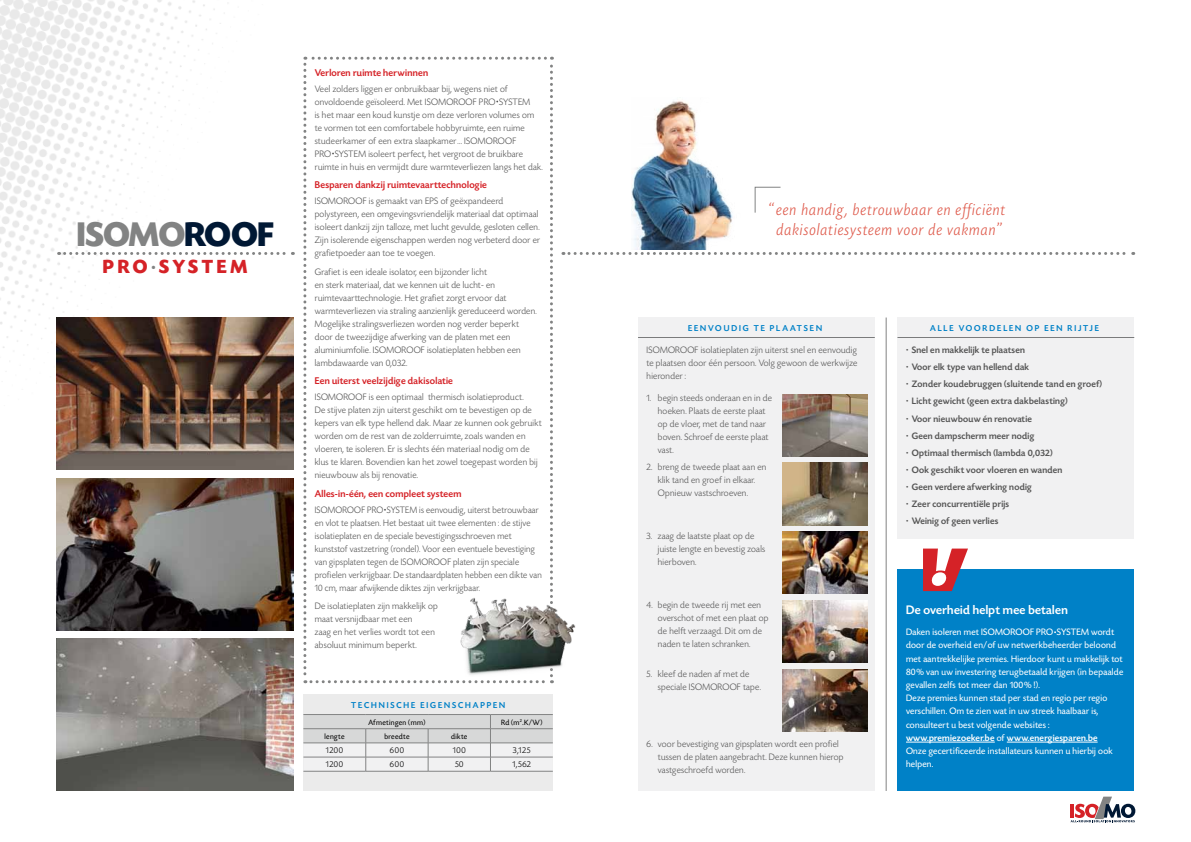
<style>
.page{position:relative;width:1191px;height:842px;background:#fff}
.page>*{position:absolute;margin:0;border:0;box-sizing:border-box;transform-origin:0 0}
.t1{font:700 36px "Sh Today";letter-spacing:-.01em;color:#828383}
.t2{font:700 20px "Sh Today";letter-spacing:.17em;color:#d52227}
.t3{font:italic 17px/20.4px "Sh Today Light";letter-spacing:.07em;color:#de5748;text-align:center}
.t4{font:13px "Sh Today Medium";letter-spacing:.03em;color:#fff}
.t5{font:10.3px "Sh Today Medium";letter-spacing:.03em;color:#d52227}
.t6{font:9.8px/13px "Sh Today Light";letter-spacing:.03em;color:#565656}
.t7{font:9.8px/13.2px "Sh Today";letter-spacing:.03em;color:#fff}
.t8{font:9.8px/17.1px "Sh Today Medium";letter-spacing:.03em;color:#565656}
.t9{font:9.8px "Sh Today Medium";letter-spacing:.03em;color:#fff}
.t10{font:9px "Sh Today Medium";letter-spacing:.215em;color:#0081c7}
.t11{font:9px "Sh Today Light";letter-spacing:.07em;color:#000}
.t12{font:8px "Sh Today";letter-spacing:.045em;color:#000}
.s1{color:#001834}
.s2{font-size:14px;color:#828383}
.s3{font-family:"The Sans B2";font-weight:200;font-style:normal}
.s4{font-family:"Sh Today"}
</style>
<div class="page">
<img style="left:631px;top:101px;width:147px;height:148px">
<div style="left:897px;top:570px;width:237px;height:221px;background:#0081c7"></div>
<hr style="left:906px;top:742px;width:88px;height:1px;background:#fff">
<hr style="left:1006px;top:742px;width:91px;height:1px;background:#fff">
<svg style="left:923px;top:548px;width:45px;height:43px"></svg>
<div style="left:57px;top:456px;width:236px;height:14px;background:#6f665f"></div>
<img style="left:57px;top:478px;width:236px;height:152px">
<img style="left:57px;top:639px;width:236px;height:152px">
<svg style="left:563px;top:252px;width:570px;height:3px"></svg>
<svg style="left:303px;top:57px;width:250px;height:626px"></svg>
<img style="left:453px;top:597px;width:123px;height:79px">
<img style="left:0;top:1px;width:445px;height:455px">
<svg style="left:1070px;top:797px;width:65px;height:25px"></svg>
<hr style="left:886px;top:317px;width:1px;height:474px;background:#828383">
<div style="left:897px;top:317px;width:237px;height:222px;background:#f1f1f2"></div>
<div style="left:638px;top:317px;width:236px;height:474px;background:#f1f1f2"></div>
<hr style="left:897px;top:337px;width:237px;height:1px;background:#828383">
<hr style="left:638px;top:337px;width:236px;height:1px;background:#828383">
<svg style="left:755px;top:187px;width:25px;height:26px"></svg>
<svg style="left:59px;top:252px;width:234px;height:3px"></svg>
<img style="left:782px;top:394px;width:85px;height:62px">
<img style="left:782px;top:463px;width:85px;height:62px">
<img style="left:782px;top:531px;width:85px;height:63px">
<img style="left:782px;top:600px;width:85px;height:63px">
<img style="left:782px;top:669px;width:85px;height:62px">
<div style="left:303px;top:694px;width:250px;height:97px;background:#ebebeb"></div>
<svg style="left:303px;top:714px;width:250px;height:57px"></svg>
<hr style="left:303px;top:771px;width:63px;height:1px;background:#828383">
<hr style="left:366px;top:771px;width:62px;height:1px;background:#828383">
<hr style="left:428px;top:771px;width:62px;height:1px;background:#828383">
<hr style="left:490px;top:771px;width:63px;height:1px;background:#828383">
<h1 class="t1" style="left:77px;top:216px;width:198px">ISOMO<span class="s1">ROOF</span></h1>
<h2 class="t2" style="left:103px;top:256px;width:146px">PRO<span class="s2">·</span>SYSTEM</h2>
<p class="t5" style="left:315px;top:67px;width:115px">Verloren ruimte herwinnen</p>
<p class="t6" style="left:315px;top:82px;width:229px">Veel zolders liggen er onbruikbaar bij, wegens niet of onvoldoende geïsoleerd. Met ISOMOROOF PRO SYSTEM<br>is het maar een koud kunstje om deze verloren volumes om te vormen tot een comfortabele hobbyruimte, een ruime studeerkamer of een extra slaapkamer... ISOMOROOF<br>PRO SYSTEM isoleert perfect, het vergroot de bruikbare ruimte in huis en vermijdt dure warmteverliezen langs het dak.</p>
<p class="t5" style="left:315px;top:180px;width:174px">Besparen dankzij ruimtevaarttechnologie</p>
<p class="t6" style="left:315px;top:195px;width:227px">ISOMOROOF is gemaakt van EPS of geëxpandeerd polystyreen, een omgevingsvriendelijk materiaal dat optimaal isoleert dankzij zijn talloze, met lucht gevulde, gesloten cellen.<br>Zijn isolerende eigenschappen werden nog verbeterd door er grafietpoeder aan toe te voegen.</p>
<p class="t6" style="left:315px;top:265px;width:223px">Grafiet is een ideale isolator, een bijzonder licht<br>en sterk materiaal, dat we kennen uit de lucht- en ruimtevaarttechnologie. Het grafiet zorgt ervoor dat warmteverliezen via straling aanzienlijk gereduceerd worden.<br>Mogelijke stralingsverliezen worden nog verder beperkt door de tweezijdige afwerking van de platen met een aluminiumfolie. ISOMOROOF isolatieplaten hebben een lambdawaarde van 0,032.</p>
<p class="t5" style="left:315px;top:376px;width:140px">Een uiterst veelzijdige dakisolatie</p>
<p class="t6" style="left:315px;top:391px;width:228px">ISOMOROOF is een optimaal thermisch isolatieproduct.<br>De stijve platen zijn uiterst geschikt om te bevestigen op de kepers van elk type hellend dak. Maar ze kunnen ook gebruikt worden om de rest van de zolderruimte, zoals wanden en vloeren, te isoleren. Er is slechts één materiaal nodig om de klus te klaren. Bovendien kan het zowel toegepast worden bij nieuwbouw als bij renovatie.</p>
<p class="t5" style="left:315px;top:488px;width:148px">Alles-in-één, een compleet systeem</p>
<p class="t6" style="left:315px;top:503px;width:228px">ISOMOROOF PRO SYSTEM is eenvoudig, uiterst betrouwbaar en vlot te plaatsen. Het bestaat uit twee elementen : de stijve isolatieplaten en de speciale bevestigingsschroeven met kunststof vastzetring (rondel). Voor een eventuele bevestiging van gipsplaten tegen de ISOMOROOF platen zijn speciale profielen verkrijgbaar. De standaardplaten hebben een dikte van 10 cm, maar afwijkende diktes zijn verkrijgbaar.</p>
<p class="t6" style="left:315px;top:600px;width:125px">De isolatieplaten zijn makkelijk op maat versnijdbaar met een<br>zaag en het verlies wordt tot een absoluut minimum beperkt.</p>
<p class="t10" style="left:351px;top:701px;width:155px">TECHNISCHE EIGENSCHAPPEN</p>
<p class="t12" style="left:368px;top:718px;width:58px">Afmetingen (mm)</p>
<p class="t12" style="left:501px;top:718px;width:43px">Rd (m<sup>2</sup>.K/W)</p>
<p class="t12" style="left:324px;top:732px;width:21px">lengte</p>
<p class="t12" style="left:384px;top:732px;width:27px">breedte</p>
<p class="t12" style="left:451px;top:732px;width:18px">dikte</p>
<p class="t11" style="left:326px;top:746px;width:19px">1200</p>
<p class="t11" style="left:390px;top:746px;width:16px">600</p>
<p class="t11" style="left:453px;top:746px;width:14px">100</p>
<p class="t11" style="left:513px;top:746px;width:19px">3,125</p>
<p class="t11" style="left:326px;top:760px;width:19px">1200</p>
<p class="t11" style="left:390px;top:760px;width:16px">600</p>
<p class="t11" style="left:455px;top:760px;width:10px">50</p>
<p class="t11" style="left:512px;top:760px;width:20px">1,562</p>
<h3 class="t3" style="left:768px;top:200px;width:238px"><span class="s3">“</span>een handig, betrouwbaar en efficiënt dakisolatiesysteem voor de vakman<span class="s3">”</span></h3>
<p class="t10" style="left:688px;top:324px;width:135px">EENVOUDIG TE PLAATSEN</p>
<p class="t10" style="left:930px;top:324px;width:170px">ALLE VOORDELEN OP EEN RIJTJE</p>
<p class="t6" style="left:646px;top:344px;width:212px;text-align:justify">ISOMOROOF isolatieplaten zijn uiterst snel en eenvoudig te plaatsen door één persoon. Volg gewoon de werkwijze hieronder :</p>
<p class="t6" style="left:658px;top:391px;width:116px;text-indent:-11px">1. begin steeds onderaan en in de hoeken. Plaats de eerste plaat op de vloer, met de tand naar boven. Schroef de eerste plaat vast.</p>
<p class="t6" style="left:658px;top:460px;width:110px;text-indent:-11px">2. breng de tweede plaat aan en klik tand en groef in elkaar.<br>Opnieuw vastschroeven.</p>
<p class="t6" style="left:658px;top:529px;width:109px;text-indent:-11px">3. zaag de laatste plaat op de juiste lengte en bevestig zoals hierboven.</p>
<p class="t6" style="left:658px;top:598px;width:112px;text-indent:-11px">4. begin de tweede rij met een overschot of met een plaat op de helft verzaagd. Dit om de naden te laten schranken.</p>
<p class="t6" style="left:658px;top:667px;width:104px;text-indent:-11px">5. kleef de naden af met de speciale ISOMOROOF tape.</p>
<p class="t6" style="left:658px;top:738px;width:187px;text-indent:-11px">6. voor bevestiging van gipsplaten wordt een profiel tussen de platen aangebracht. Deze kunnen hierop vastgeschroefd worden.</p>
<p class="t8" style="left:906px;top:342px;width:197px">· Snel en makkelijk te plaatsen<br>· Voor elk type van hellend dak<br>· Zonder koudebruggen (sluitende tand en groef) · Licht gewicht (geen extra dakbelasting)<br>· Voor nieuwbouw én renovatie<br>· Geen dampscherm meer nodig<br>· Optimaal thermisch (lambda 0,032)<br>· Ook geschikt voor vloeren en wanden<br>· Geen verdere afwerking nodig<br>· Zeer concurrentiële prijs<br>· Weinig of geen verlies</p>
<h3 class="t4" style="left:906px;top:603px;width:163px">De overheid helpt mee betalen</h3>
<p class="t7" style="left:906px;top:626px;width:219px">Daken isoleren met ISOMOROOF PRO SYSTEM wordt door de overheid en/of uw netwerkbeheerder beloond met aantrekkelijke premies. Hierdoor kunt u makkelijk tot 80% van uw investering terugbetaald krijgen (in bepaalde gevallen zelfs tot meer dan 100% !).<br>Deze premies kunnen stad per stad en regio per regio verschillen. Om te zien wat in uw streek haalbaar is, consulteert u best volgende websites :</p>
<p class="t9" style="left:906px;top:733px;width:193px">www.premiezoeker.be <span class="s4">of</span> www.energiesparen.be</p>
<p class="t7" style="left:906px;top:745px;width:208px">Onze gecertificeerde installateurs kunnen u hierbij ook helpen.</p>
</div>
